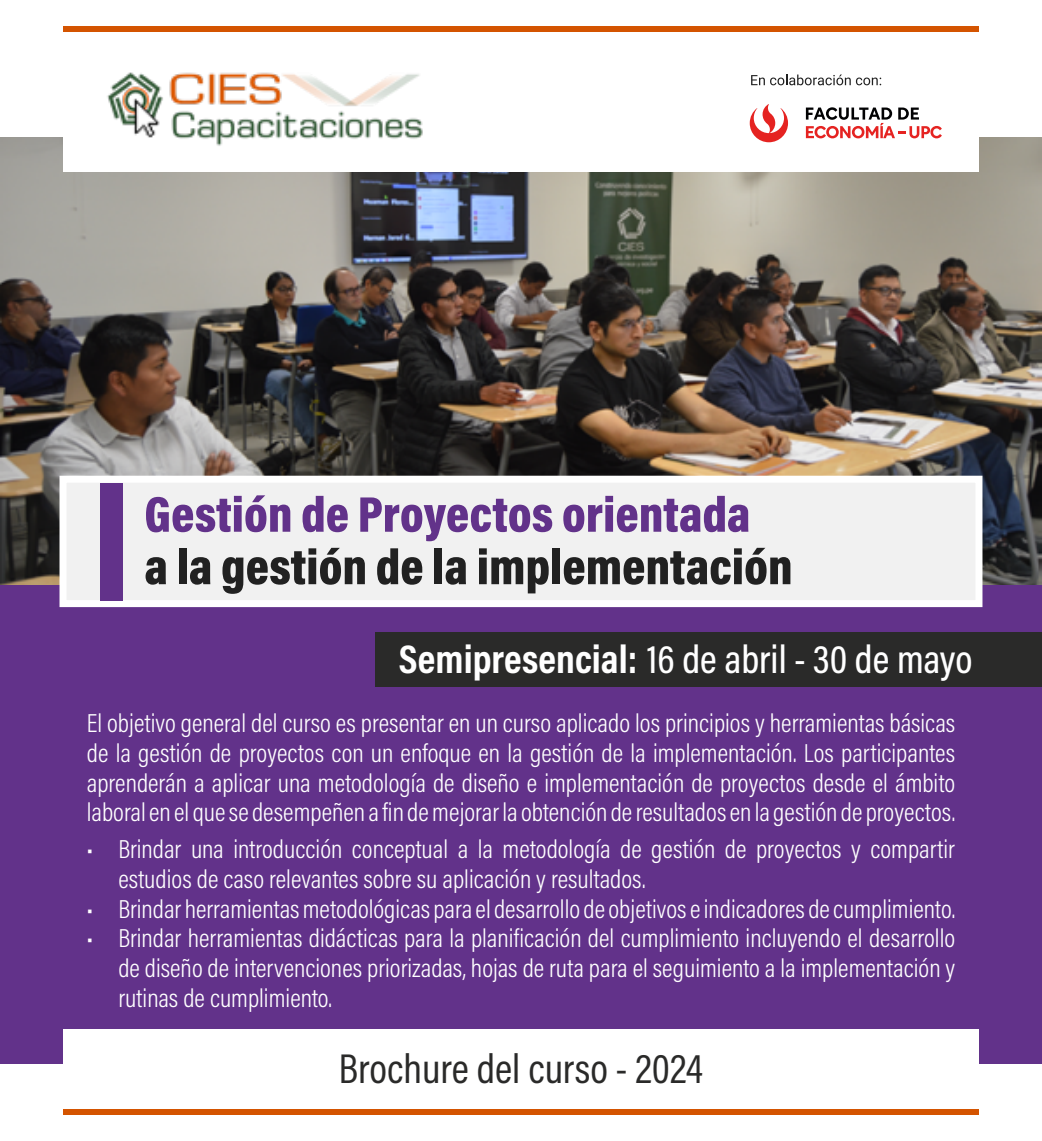
<style>
.page{position:relative;width:1042px;height:1141px;background:#fff}
.page>*{position:absolute;margin:0;border:0;box-sizing:border-box;transform-origin:0 0}
.t1{font:50.75px "Acumin Variable Concept";letter-spacing:-.04em;color:#212121}
.t2{font:50.75px "Acumin Variable Concept";letter-spacing:-.035em;color:#62328a}
.t3{font:42px "Acumin Variable Concept";letter-spacing:-.105em;color:#2a2a29}
.t4{font:40.25px "Acumin Variable Concept";letter-spacing:-.07em;color:#fff}
.t5{font:26.25px/29.8px "Acumin Variable Concept";letter-spacing:-.105em;color:#fff;text-align:justify}
</style>
<div class="page">
<img style="left:0;top:137px;width:1042px;height:448px">
<div style="left:0;top:585px;width:1042px;height:479px;background:#62328a"></div>
<div style="left:63px;top:1109px;width:916px;height:5px;background:#d45400"></div>
<div style="left:63px;top:27px;width:916px;height:5px;background:#d45400"></div>
<div style="left:60px;top:476px;width:922px;height:131px;background:#f1f1f1;border:7px solid #fff"></div>
<div style="left:63px;top:1030px;width:916px;height:68px;background:#fff"></div>
<div style="left:63px;top:103px;width:916px;height:69px;background:#fff"></div>
<div style="left:375px;top:633px;width:667px;height:54px;background:#2a2a29"></div>
<div style="left:100px;top:483px;width:23px;height:117px;background:#62328a"></div>
<svg style="left:751px;top:75px;width:130px;height:10px"></svg>
<svg style="left:806px;top:107px;width:136px;height:31px"></svg>
<svg style="left:750px;top:104px;width:38px;height:38px"></svg>
<img style="left:107px;top:72px;width:316px;height:74px">
<h1 class="t2" style="left:144px;top:479px;width:610px">Gestión de Proyectos orientada</h1>
<h1 class="t1" style="left:144px;top:532px;width:653px">a la gestión de la implementación</h1>
<h3 class="t4" style="left:399px;top:631px;width:579px">Semipresencial: 16 de abril - 30 de mayo</h3>
<p class="t5" style="left:87px;top:707px;width:873px">El objetivo general del curso es presentar en un curso aplicado los principios y herramientas básicas de la gestión de proyectos con un enfoque en la gestión de la implementación. Los participantes aprenderán a aplicar una metodología de diseño e implementación de proyectos desde el ámbito laboral en el que se desempeñen a fin de mejorar la obtención de resultados en la gestión de proyectos.</p>
<p class="t5" style="left:118px;top:833px;width:840px;text-indent:-32px">• Brindar una introducción conceptual a la metodología de gestión de proyectos y compartir estudios de caso relevantes sobre su aplicación y resultados.</p>
<p class="t5" style="left:87px;top:893px;width:871px">• Brindar herramientas metodológicas para el desarrollo de objetivos e indicadores de cumplimiento.</p>
<p class="t5" style="left:118px;top:922px;width:841px;text-indent:-32px">• Brindar herramientas didácticas para la planificación del cumplimiento incluyendo el desarrollo de diseño de intervenciones priorizadas, hojas de ruta para el seguimiento a la implementación y rutinas de cumplimiento.</p>
<h2 class="t3" style="left:339px;top:1040px;width:370px">Brochure del curso - 2024</h2>
</div>
